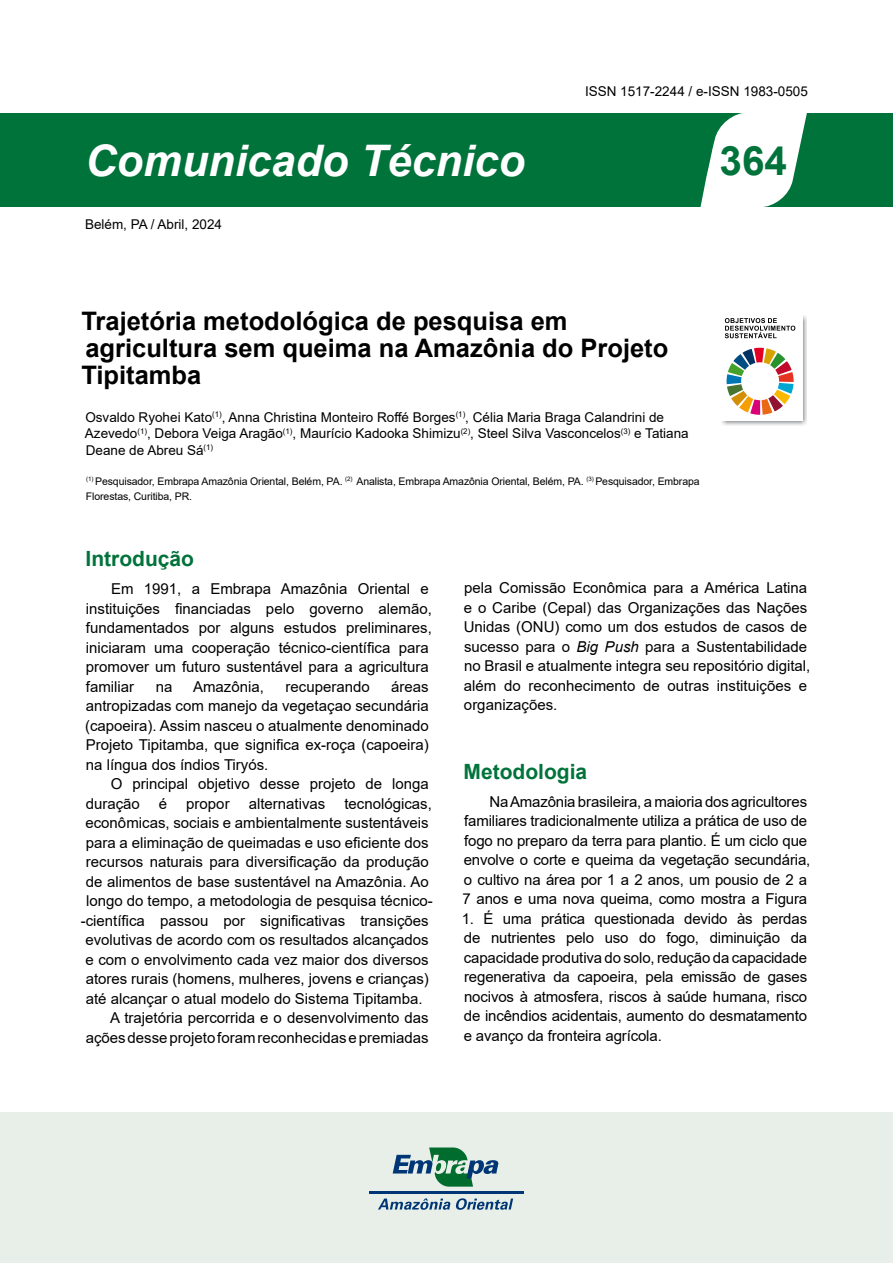
<style>
.page{position:relative;width:893px;height:1263px;background:#fff}
.page>*{position:absolute;margin:0;border:0;box-sizing:border-box;transform-origin:0 0}
.t1{font:italic 700 43.5px "Arial";color:#fff}
.t2{font:700 40.5px "Arial";color:#00733b}
.t3{font:700 25.5px/27px "Arial";color:#000}
.t4{font:700 21px "Arial";color:#00733b}
.t5{font:15px/19.5px "Arial";color:#000}
.t6{font:13.5px/16.5px "Arial";color:#000}
.t7{font:10.5px/15px "Arial";letter-spacing:-.01em;color:#000}
.s1{font-style:italic}
</style>
<div class="page">
<div style="left:0;top:113px;width:893px;height:94px;background:#00733b"></div>
<div style="left:0;top:1112px;width:893px;height:151px;background:#e7efe8"></div>
<svg style="left:393px;top:1147px;width:106px;height:39px"></svg>
<hr style="left:369px;top:1191px;width:155px;height:2px;background:#003675">
<svg style="left:378px;top:1198px;width:135px;height:12px"></svg>
<svg style="left:700px;top:113px;width:107px;height:94px"></svg>
<img style="left:721px;top:315px;width:86px;height:111px">
<div style="left:719px;top:311px;width:83px;height:109px;background:#fff"></div>
<svg style="left:726px;top:348px;width:68px;height:67px"></svg>
<svg style="left:725px;top:318px;width:70px;height:20px"></svg>
<h1 class="t1" style="left:85px;top:131px;width:441px">Comunicado Técnico</h1>
<p class="t6" style="left:85px;top:216px;width:139px">Belém, PA / Abril, 2024</p>
<p class="t6" style="left:585px;top:83px;width:224px">ISSN 1517-2244 / e-ISSN 1983-0505</p>
<h2 class="t2" style="left:720px;top:132px;width:69px">364</h2>
<h3 class="t3" style="left:81px;top:308px;width:588px">Trajetória metodológica de pesquisa em agricultura sem queima na Amazônia do Projeto<br>Tipitamba</h3>
<p class="t6" style="left:85px;top:409px;width:605px">Osvaldo Ryohei Kato<sup>(1)</sup>, Anna Christina Monteiro Roffé Borges<sup>(1)</sup>, Célia Maria Braga Calandrini de<br>Azevedo<sup>(1)</sup>, Debora Veiga Aragão<sup>(1)</sup>, Maurício Kadooka Shimizu<sup>(2)</sup>, Steel Silva Vasconcelos<sup>(3)</sup> e Tatiana<br>Deane de Abreu Sá<sup>(1)</sup></p>
<p class="t7" style="left:86px;top:473px;width:615px"><sup>(1)</sup> Pesquisador, Embrapa Amazônia Oriental, Belém, PA. <sup>(2)</sup> Analista, Embrapa Amazônia Oriental, Belém, PA. <sup>(3)</sup> Pesquisador, Embrapa<br>Florestas, Curitiba, PR.</p>
<h3 class="t4" style="left:86px;top:544px;width:110px">Introdução</h3>
<p class="t5" style="left:86px;top:579px;width:348px;text-indent:25px">Em 1991, a Embrapa Amazônia Oriental e instituições financiadas pelo governo alemão, fundamentados por alguns estudos preliminares, iniciaram uma cooperação técnico-científica para promover um futuro sustentável para a agricultura familiar</p>
<p class="t5" style="left:85px;top:676px;width:345px;text-align:justify;text-indent:306px">áreas antropizadas com manejo da vegetaçao secundária (capoeira). Assim nasceu o atualmente denominado Projeto Tipitamba, que significa ex-roça (capoeira) na língua dos índios Tiryós.</p>
<p class="t5" style="left:86px;top:774px;width:345px;text-indent:25px">O principal objetivo desse projeto de longa duração</p>
<p class="t5" style="left:156px;top:676px;width:18px">na</p>
<p class="t5" style="left:193px;top:676px;width:72px">Amazônia,</p>
<p class="t5" style="left:285px;top:676px;width:86px">recuperando</p>
<p class="t5" style="left:159px;top:793px;width:10px">é</p>
<p class="t5" style="left:186px;top:793px;width:45px">propor</p>
<p class="t5" style="left:249px;top:793px;width:78px">alternativas</p>
<p class="t5" style="left:344px;top:793px;width:89px">tecnológicas,</p>
<p class="t5" style="left:85px;top:813px;width:345px">econômicas, sociais e ambientalmente sustentáveis</p>
<p class="t5" style="left:86px;top:832px;width:344px">para a eliminação de queimadas e uso eficiente dos</p>
<p class="t5" style="left:86px;top:852px;width:344px">recursos naturais para diversificação da produção</p>
<p class="t5" style="left:86px;top:871px;width:344px">de alimentos de base sustentável na Amazônia. Ao</p>
<p class="t5" style="left:86px;top:891px;width:348px">longo do tempo, a metodologia de pesquisa técnico-</p>
<p class="t5" style="left:81px;top:910px;width:349px">-científica passou por significativas transições</p>
<p class="t5" style="left:85px;top:930px;width:345px">evolutivas de acordo com os resultados alcançados</p>
<p class="t5" style="left:85px;top:949px;width:345px">e com o envolvimento cada vez maior dos diversos</p>
<p class="t5" style="left:86px;top:969px;width:345px">atores rurais (homens, mulheres, jovens e crianças)</p>
<p class="t5" style="left:86px;top:988px;width:338px">até alcançar o atual modelo do Sistema Tipitamba.</p>
<p class="t5" style="left:110px;top:1008px;width:320px">A trajetória percorrida e o desenvolvimento das</p>
<p class="t5" style="left:86px;top:1027px;width:345px">ações desse projeto foram reconhecidas e premiadas</p>
<p class="t5" style="left:464px;top:578px;width:348px">pela Comissão Econômica para a América Latina e o Caribe (Cepal) das Organizações das Nações Unidas (ONU) como um dos estudos de casos de sucesso para o <span class="s1">Big Push</span> para a Sustentabilidade no Brasil e atualmente integra seu repositório digital, além do reconhecimento de outras instituições e organizações.</p>
<h3 class="t4" style="left:464px;top:756px;width:125px">Metodologia</h3>
<p class="t5" style="left:462px;top:791px;width:349px;text-indent:27px">Na Amazônia brasileira, a maioria dos agricultores familiares tradicionalmente utiliza a prática de uso de fogo no preparo da terra para plantio. É um ciclo que envolve o corte e queima da vegetação secundária, o cultivo na área por 1 a 2 anos, um pousio de 2 a 7 anos e uma nova queima, como mostra a Figura</p>
<p class="t5" style="left:462px;top:908px;width:347px;text-align:justify">1. É uma prática questionada devido às perdas de nutrientes pelo uso do fogo, diminuição da capacidade produtiva do solo, redução da capacidade regenerativa da capoeira, pela emissão de gases nocivos à atmosfera, riscos à saúde humana, risco de incêndios acidentais, aumento do desmatamento e avanço da fronteira agrícola.</p>
</div>
